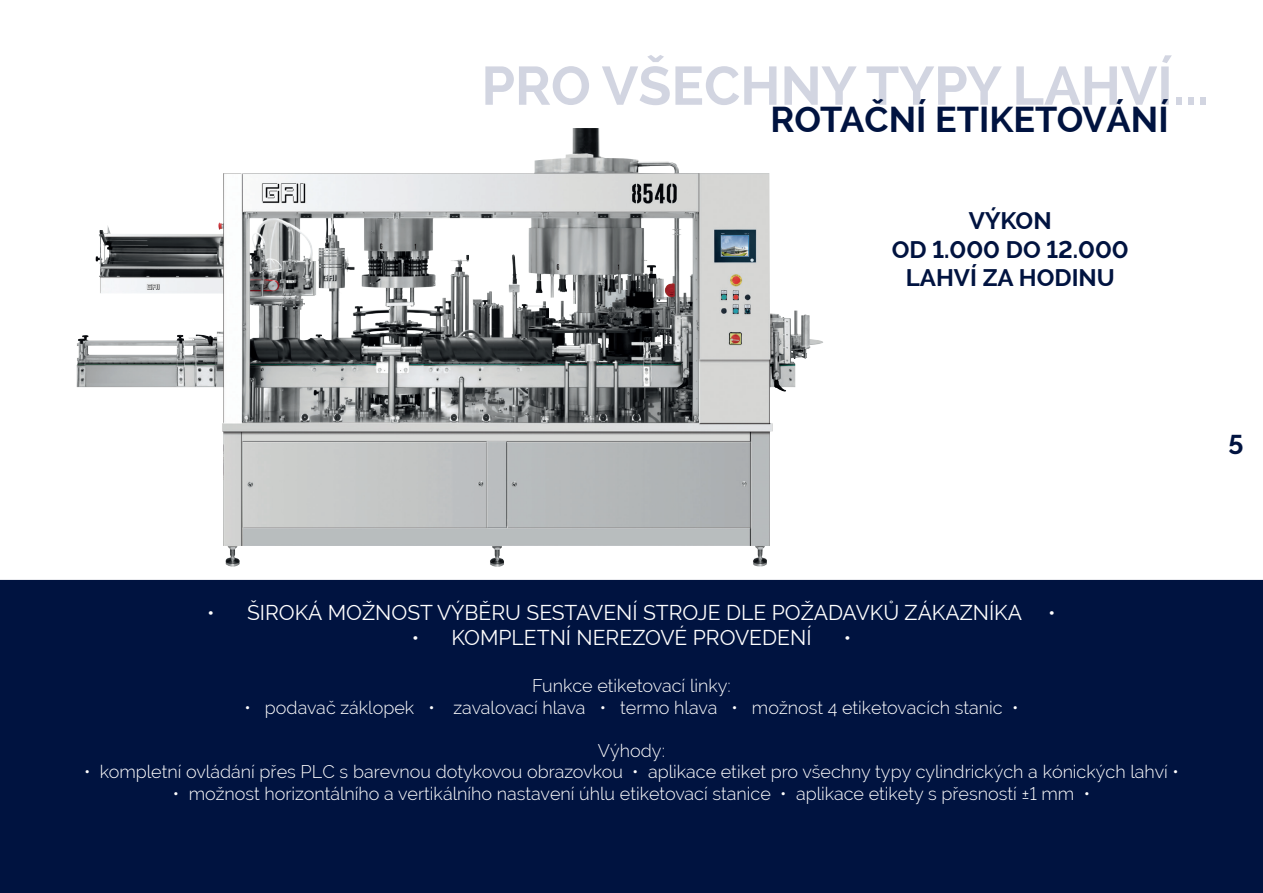
<style>
.page{position:relative;width:1263px;height:893px;background:#fff}
.page>*{position:absolute;margin:0;border:0;box-sizing:border-box;transform-origin:0 0}
.t1{font:700 54px "Raleway";color:#d2d5e1}
.t2{font:700 36px "Raleway";color:#001340}
.t3{font:700 27px "Raleway";color:#001340}
.t4{font:700 24px/28.8px "Raleway";color:#001340;text-align:center}
.t5{font:21px "Raleway";color:#fff}
.t6{font:300 18px "Raleway";color:#fff}
</style>
<div class="page">
<img style="left:77px;top:128px;width:730px;height:439px">
<div style="left:0;top:580px;width:1263px;height:313px;background:#001340"></div>
<h1 class="t1" style="left:481px;top:55px;width:729px">PRO VŠECHNY TYPY LAHVÍ...</h1>
<h2 class="t2" style="left:770px;top:98px;width:400px">ROTAČNÍ ETIKETOVÁNÍ</h2>
<h3 class="t4" style="left:892px;top:206px;width:238px">VÝKON<br>OD 1.000 DO 12.000<br>LAHVÍ ZA HODINU</h3>
<h3 class="t3" style="left:1228px;top:425px;width:16px">5</h3>
<p class="t5" style="left:207px;top:600px;width:850px">• ŠIROKÁ MOŽNOST VÝBĚRU SESTAVENÍ STROJE DLE POŽADAVKŮ ZÁKAZNÍKA •</p>
<p class="t5" style="left:412px;top:626px;width:401px">• KOMPLETNÍ NEREZOVÉ PROVEDENÍ</p>
<p class="t5" style="left:844px;top:626px;width:9px">•</p>
<p class="t6" style="left:532px;top:675px;width:200px">Funkce etiketovací linky:</p>
<p class="t6" style="left:244px;top:697px;width:775px">• podavač záklopek • zavalovací hlava • termo hlava • možnost 4 etiketovacích stanic •</p>
<p class="t6" style="left:598px;top:740px;width:69px">Výhody:</p>
<p class="t6" style="left:84px;top:762px;width:1096px">• kompletní ovládání přes PLC s barevnou dotykovou obrazovkou • aplikace etiket pro všechny typy cylindrických a kónických lahví •</p>
<p class="t6" style="left:173px;top:783px;width:919px">• možnost horizontálního a vertikálního nastavení úhlu etiketovací stanice • aplikace etikety s přesností ±1 mm •</p>
</div>
